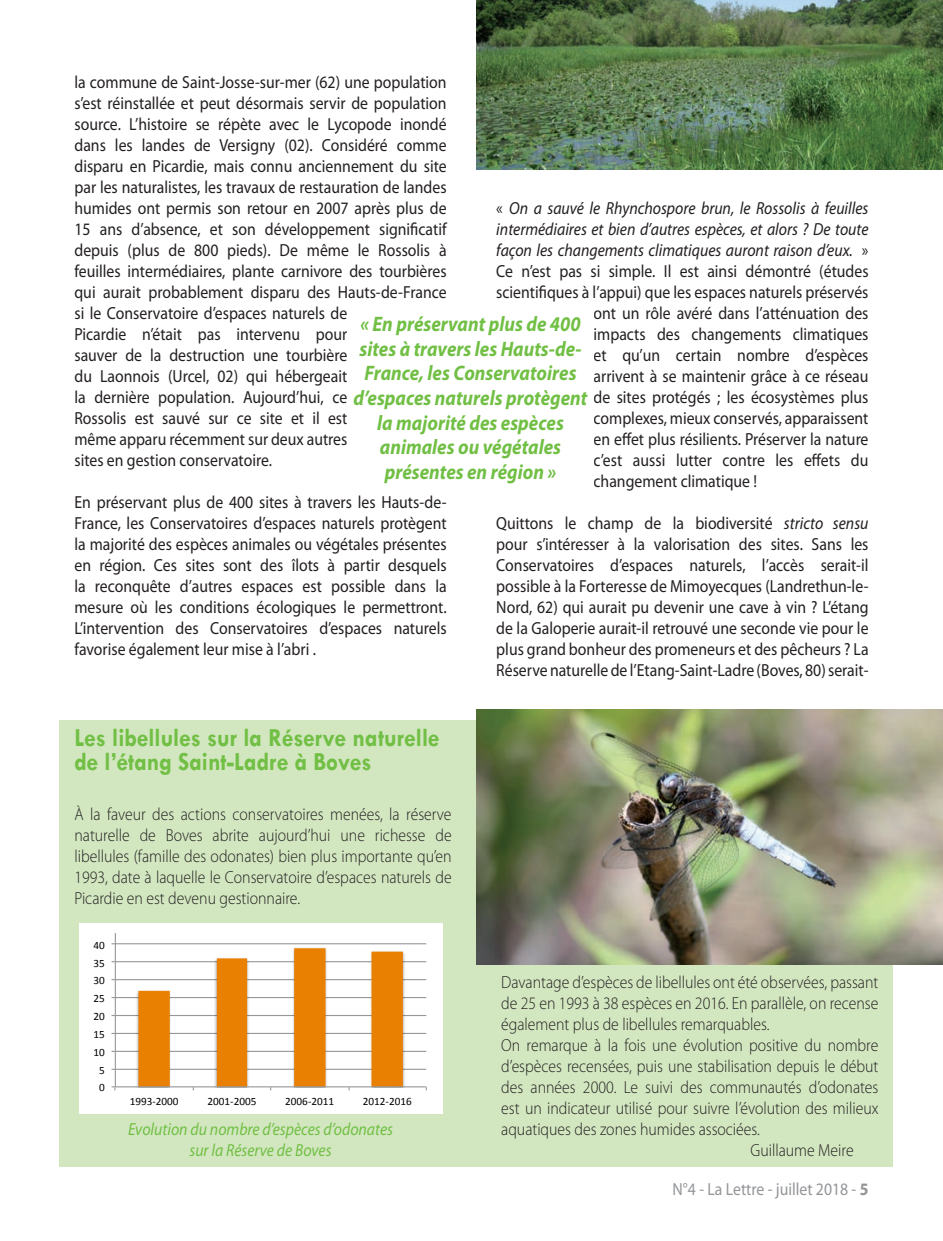
<style>
.page{position:relative;width:943px;height:1241px;background:#fff}
.page>*{position:absolute;margin:0;border:0;box-sizing:border-box;transform-origin:0 0}
.t1{font:700 26.25px/24.5px "Tw Cen";color:#71bf44;scale:.9 1}
.t2{font:italic 700 21px/24.5px "Myriad Pro";color:#71bf44;text-align:center;scale:.9 1}
.t3{font:17.5px/21px "Myriad Pro";color:#231f20;text-align:justify;scale:.9 1}
.t4{font:300 17.5px/21px "Myriad Pro";color:#231f20;text-align:justify;scale:.9 1}
.t5{font:italic 17.5px "Myriad Pro";color:#231f20;scale:.9 1}
.t6{font:italic 17.5px/21px "Myriad Pro";color:#71bf44;text-align:center;scale:.9 1}
.t7{font:17.5px "Myriad Pro";color:#939598;scale:.9 1}
.t8{font:11.2px "Calibri";color:#000}
.s1{font-style:normal}
.s2{font-style:italic}
.s3{font-weight:700}
</style>
<div class="page">
<div style="left:60px;top:719px;width:833px;height:447px;background:#d2e7c0"></div>
<div style="left:79px;top:923px;width:363px;height:190px;background:#fff"></div>
<img style="left:476px;top:709px;width:467px;height:255px">
<img style="left:476px;top:0;width:467px;height:169px">
<svg style="left:111px;top:933px;width:316px;height:158px"></svg>
<p class="t3" style="left:74px;top:71px;width:415px;text-align:left">la commune de Saint-Josse-sur-mer (62) une population s’est réinstallée et peut désormais servir de population source. L’histoire se répète avec le Lycopode inondé dans les landes de Versigny (02). Considéré comme disparu en Picardie, mais connu anciennement du site par les naturalistes, les travaux de restauration de landes humides ont permis son retour en 2007 après plus de 15 ans d’absence, et son développement significatif depuis (plus de 800 pieds). De même le Rossolis à feuilles intermédiaires, plante carnivore des tourbières qui aurait probablement disparu des Hauts-de-France si le Conservatoire d’espaces naturels de<br>Picardie n’était pas intervenu pour<br>sauver de la destruction une tourbière<br>du Laonnois (Urcel, 02) qui hébergeait<br>la dernière population. Aujourd’hui, ce<br>Rossolis est sauvé sur ce site et il est<br>même apparu récemment sur deux autres<br>sites en gestion conservatoire.</p>
<p class="t3" style="left:74px;top:491px;width:415px">En préservant plus de 400 sites à travers les Hauts-de-France, les Conservatoires d’espaces naturels protègent la majorité des espèces animales ou végétales présentes en région. Ces sites sont des îlots à partir desquels la reconquête d’autres espaces est possible dans la mesure où les conditions écologiques le permettront.<br>L’intervention des Conservatoires d’espaces naturels favorise également leur mise à l’abri .</p>
<p class="t5" style="left:496px;top:197px;width:415px"><span class="s1">«</span> On a sauvé le Rhynchospore brun, le Rossolis à feuilles</p>
<p class="t5" style="left:496px;top:218px;width:415px">intermédiaires et bien d’autres espèces, et alors ? De toute</p>
<p class="t5" style="left:496px;top:239px;width:415px">façon les changements climatiques auront raison d’eux. <span class="s1">»</span></p>
<p class="t3" style="left:496px;top:260px;width:415px">Ce n’est pas si simple. Il est ainsi démontré (études</p>
<p class="t3" style="left:496px;top:281px;width:415px">scientifiques à l’appui) que les espaces naturels préservés</p>
<p class="t3" style="left:593px;top:302px;width:307px">ont un rôle avéré dans l’atténuation des</p>
<p class="t3" style="left:593px;top:323px;width:307px">impacts des changements climatiques</p>
<p class="t3" style="left:593px;top:344px;width:307px">et qu’un certain nombre d’espèces</p>
<p class="t3" style="left:593px;top:365px;width:307px">arrivent à se maintenir grâce à ce réseau</p>
<p class="t3" style="left:593px;top:386px;width:307px">de sites protégés ; les écosystèmes plus</p>
<p class="t3" style="left:593px;top:407px;width:307px">complexes, mieux conservés, apparaissent</p>
<p class="t3" style="left:593px;top:428px;width:307px">en effet plus résilients. Préserver la nature</p>
<p class="t3" style="left:593px;top:449px;width:307px">c’est aussi lutter contre les effets du</p>
<p class="t3" style="left:593px;top:470px;width:183px">changement climatique !</p>
<p class="t3" style="left:496px;top:512px;width:415px">Quittons le champ de la biodiversité <span class="s2">stricto sensu </span>pour s’intéresser à la valorisation des sites. Sans les Conservatoires d’espaces naturels, l’accès serait-il possible à la Forteresse de Mimoyecques (Landrethun-le-Nord, 62) qui aurait pu devenir une cave à vin ? L’étang de la Galoperie aurait-il retrouvé une seconde vie pour le plus grand bonheur des promeneurs et des pêcheurs ? La Réserve naturelle de l’Etang-Saint-Ladre (Boves, 80) serait-</p>
<p class="t2" style="left:353px;top:311px;width:261px">« En préservant plus de 400 sites à travers les Hauts-de-<br>France, les Conservatoires d’espaces naturels protègent la majorité des espèces animales ou végétales présentes en région »</p>
<h1 class="t1" style="left:74px;top:725px;width:407px">Les libellules sur la Réserve naturelle de l’étang Saint-Ladre à Boves</h1>
<p class="t4" style="left:74px;top:803px;width:420px">À la faveur des actions conservatoires menées, la réserve naturelle de Boves abrite aujourd’hui une richesse de libellules (famille des odonates) bien plus importante qu’en 1993, date à laquelle le Conservatoire d’espaces naturels de Picardie en est devenu gestionnaire.</p>
<p class="t8" style="left:94px;top:938px;width:13px">40</p>
<p class="t8" style="left:94px;top:955px;width:13px">35</p>
<p class="t8" style="left:94px;top:973px;width:13px">30</p>
<p class="t8" style="left:94px;top:991px;width:13px">25</p>
<p class="t8" style="left:94px;top:1009px;width:13px">20</p>
<p class="t8" style="left:94px;top:1027px;width:13px">15</p>
<p class="t8" style="left:94px;top:1044px;width:13px">10</p>
<p class="t8" style="left:99px;top:1062px;width:7px">5</p>
<p class="t8" style="left:99px;top:1080px;width:7px">0</p>
<p class="t8" style="left:130px;top:1094px;width:50px">1993-2000</p>
<p class="t8" style="left:207px;top:1094px;width:50px">2001-2005</p>
<p class="t8" style="left:285px;top:1094px;width:50px">2006-2011</p>
<p class="t8" style="left:363px;top:1094px;width:50px">2012-2016</p>
<p class="t6" style="left:128px;top:1117px;width:296px">Evolution du nombre d’espèces d’odonates sur la Réserve de Boves</p>
<p class="t4" style="left:501px;top:971px;width:420px">Davantage d’espèces de libellules ont été observées, passant</p>
<p class="t4" style="left:501px;top:992px;width:420px">de 25 en 1993 à 38 espèces en 2016. En parallèle, on recense</p>
<p class="t4" style="left:501px;top:1013px;width:299px">également plus de libellules remarquables.</p>
<p class="t4" style="left:501px;top:1034px;width:420px">On remarque à la fois une évolution positive du nombre</p>
<p class="t4" style="left:501px;top:1055px;width:420px">d’espèces recensées, puis une stabilisation depuis le début</p>
<p class="t4" style="left:501px;top:1076px;width:420px">des années 2000. Le suivi des communautés d’odonates</p>
<p class="t4" style="left:501px;top:1097px;width:420px">est un indicateur utilisé pour suivre l’évolution des milieux</p>
<p class="t4" style="left:501px;top:1118px;width:289px">aquatiques des zones humides associées.</p>
<p class="t4" style="left:750px;top:1139px;width:116px">Guillaume Meire</p>
<p class="t7" style="left:672px;top:1177px;width:219px">N°4 - La Lettre - juillet 2018 - <span class="s3">5</span></p>
</div>
